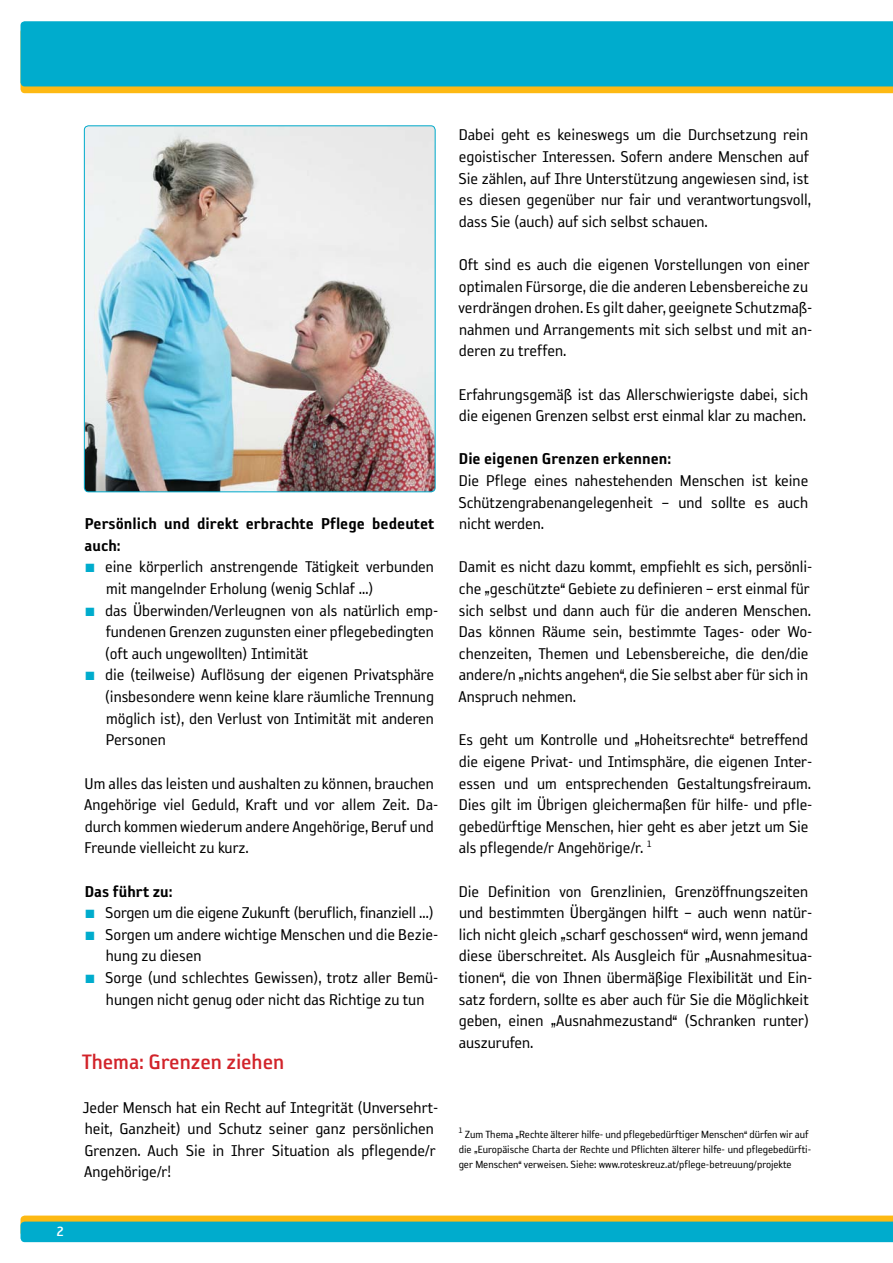
<style>
.page{position:relative;width:893px;height:1263px;background:#fff}
.page>*{position:absolute;margin:0;border:0;box-sizing:border-box;transform-origin:0 0}
.t1{font:24px "Reykjavik One B Gauge";letter-spacing:-.005em;color:#d2232a}
.t2{font:18px/21.6px "Reykjavik One A Gauge";letter-spacing:-.005em;color:#000}
.t3{font:18px/21.6px "Reykjavik One C Gauge";color:#000}
.t4{font:15.3px "Reykjavik One B Gauge";color:#fff}
.t5{font:12px/15px "Reykjavik One A Gauge";letter-spacing:-.005em;color:#000}
.s1{color:#00accd}
</style>
<div class="page">
<img style="left:84px;top:126px;width:351px;height:366px">
<div style="left:84px;top:125px;width:351px;height:367px;border:1px solid #00accd;border-radius:4px"></div>
<svg style="left:21px;top:86px;width:872px;height:7px;background:#ebb81f"></svg>
<div style="left:21px;top:21px;width:872px;height:65px;background:#00accd"></div>
<svg style="left:21px;top:1215px;width:872px;height:27px;background:#3db0a4"></svg>
<p class="t4" style="left:57px;top:1224px;width:9px">2</p>
<p class="t3" style="left:85px;top:513px;width:351px">Persönlich und direkt erbrachte Pflege bedeutet auch:</p>
<p class="t2" style="left:106px;top:556px;width:329px;text-indent:-21px"><span class="s1">■</span> eine körperlich anstrengende Tätigkeit verbunden mit mangelnder Erholung (wenig Schlaf …)</p>
<p class="t2" style="left:105px;top:599px;width:335px;text-indent:-20px"><span class="s1">■</span> das Überwinden/Verleugnen von als natürlich emp&shy;fundenen Grenzen zugunsten einer pflegebedingten (oft auch ungewollten) Intimität</p>
<p class="t2" style="left:105px;top:664px;width:331px;text-align:justify;text-indent:-20px"><span class="s1">■</span> die (teilweise) Auflösung der eigenen Privatsphäre (insbesondere wenn keine klare räumliche Trennung möglich ist), den Verlust von Intimität mit anderen Personen</p>
<p class="t2" style="left:84px;top:772px;width:356px">Um alles das leisten und aushalten zu können, brauchen Angehörige viel Geduld, Kraft und vor allem Zeit. Da&shy;durch kommen wiederum andere Angehörige, Beruf und Freunde vielleicht zu kurz.</p>
<p class="t3" style="left:85px;top:880px;width:89px">Das führt zu:</p>
<p class="t2" style="left:85px;top:902px;width:350px"><span class="s1">■</span> Sorgen um die eigene Zukunft (beruflich, finanziell …)</p>
<p class="t2" style="left:106px;top:923px;width:334px;text-indent:-21px"><span class="s1">■</span> Sorgen um andere wichtige Menschen und die Bezie&shy;hung zu diesen</p>
<p class="t2" style="left:85px;top:967px;width:354px;text-align:center"><span class="s1">■</span> Sorge (und schlechtes Gewissen), trotz aller Bemü&shy;hungen nicht genug oder nicht das Richtige zu tun</p>
<h1 class="t1" style="left:82px;top:1050px;width:204px">Thema: Grenzen ziehen</h1>
<p class="t2" style="left:83px;top:1096px;width:357px">Jeder Mensch hat ein Recht auf Integrität (Unversehrt&shy;heit, Ganzheit) und Schutz seiner ganz persönlichen Grenzen. Auch Sie in Ihrer Situation als pflegende/r Angehörige/r!</p>
<p class="t2" style="left:458px;top:124px;width:354px">Dabei geht es keineswegs um die Durchsetzung rein egoistischer Interessen. Sofern andere Menschen auf Sie zählen, auf Ihre Unterstützung angewiesen sind, ist es diesen gegenüber nur fair und verantwortungsvoll, dass Sie (auch) auf sich selbst schauen.</p>
<p class="t2" style="left:459px;top:254px;width:355px">Oft sind es auch die eigenen Vorstellungen von einer optimalen Fürsorge, die die anderen Lebensbereiche zu verdrängen drohen. Es gilt daher, geeignete Schutzmaß&shy;nahmen und Arrangements mit sich selbst und mit an&shy;deren zu treffen.</p>
<p class="t2" style="left:459px;top:383px;width:351px">Erfahrungsgemäß ist das Allerschwierigste dabei, sich die eigenen Grenzen selbst erst einmal klar zu machen.</p>
<p class="t3" style="left:459px;top:448px;width:214px">Die eigenen Grenzen erkennen:</p>
<p class="t2" style="left:458px;top:470px;width:351px;text-align:justify">Die Pflege eines nahestehenden Menschen ist keine Schützengrabenangelegenheit – und sollte es auch nicht werden.</p>
<p class="t2" style="left:458px;top:556px;width:356px">Damit es nicht dazu kommt, empfiehlt es sich, persönli&shy;che „geschützte“ Gebiete zu definieren – erst einmal für sich selbst und dann auch für die anderen Menschen.<br>Das können Räume sein, bestimmte Tages- oder Wo&shy;chenzeiten, Themen und Lebensbereiche, die den/die andere/n „nichts angehen“, die Sie selbst aber für sich in Anspruch nehmen.</p>
<p class="t2" style="left:459px;top:729px;width:355px">Es geht um Kontrolle und „Hoheitsrechte“ betreffend die eigene Privat- und Intimsphäre, die eigenen Inter&shy;essen und um entsprechenden Gestaltungsfreiraum.<br>Dies gilt im Übrigen gleichermaßen für hilfe- und pfle&shy;gebedürftige Menschen, hier geht es aber jetzt um Sie als pflegende/r Angehörige/r. <sup>1</sup></p>
<p class="t2" style="left:459px;top:880px;width:355px">Die Definition von Grenzlinien, Grenzöffnungszeiten und bestimmten Übergängen hilft – auch wenn natür&shy;lich nicht gleich „scharf geschossen“ wird, wenn jemand diese überschreitet. Als Ausgleich für „Ausnahmesitua&shy;tionen“, die von Ihnen übermäßige Flexibilität und Ein&shy;satz fordern, sollte es aber auch für Sie die Möglichkeit geben, einen „Ausnahmezustand“ (Schranken runter) auszurufen.</p>
<p class="t5" style="left:459px;top:1126px;width:354px"><sup>1</sup> Zum Thema „Rechte älterer hilfe- und pflegebedürftiger Menschen“ dürfen wir auf die „Europäische Charta der Rechte und Pflichten älterer hilfe- und pflegebedürfti&shy;ger Menschen“ verweisen. Siehe: www.roteskreuz.at/pflege-betreuung/projekte</p>
</div>
